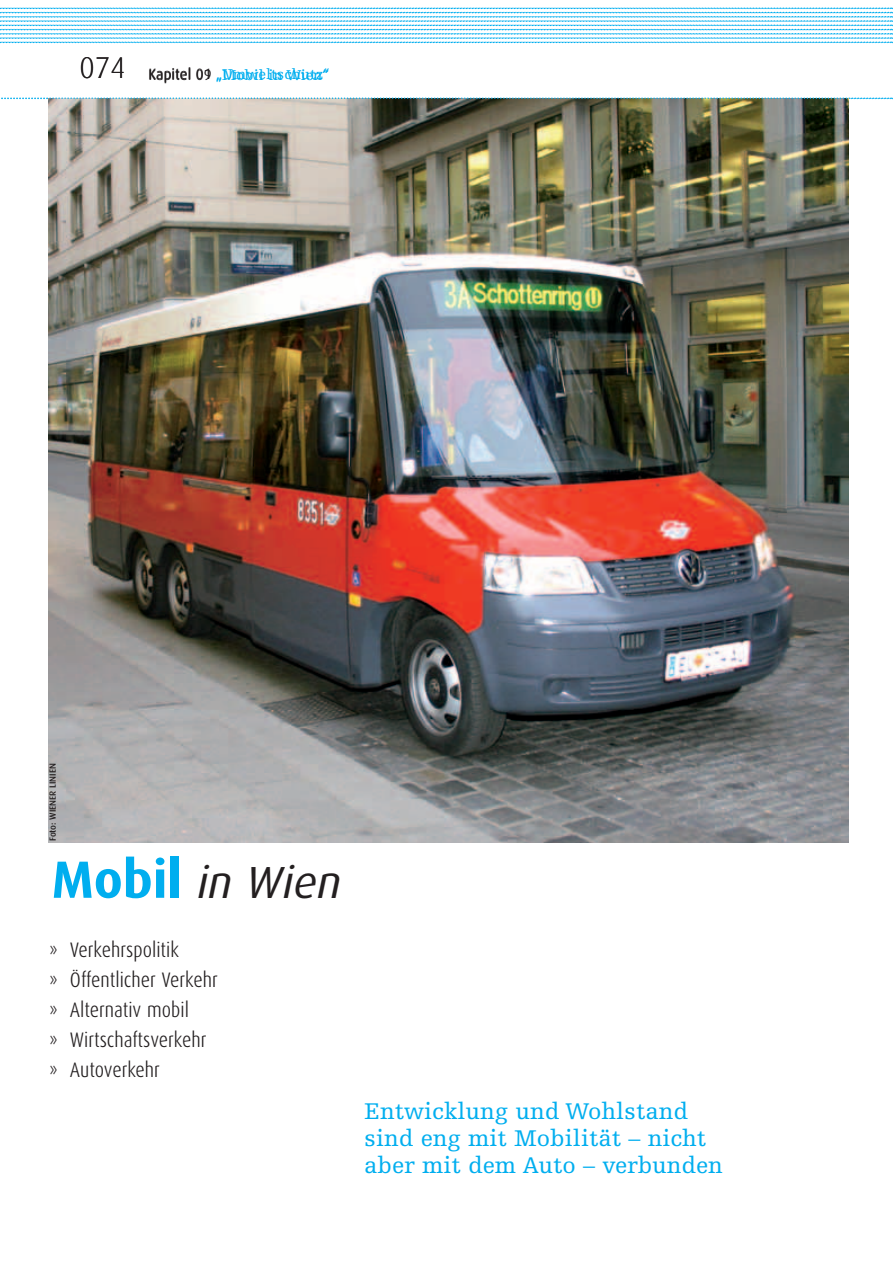
<style>
.page{position:relative;width:893px;height:1263px;background:#fff}
.page>*{position:absolute;margin:0;border:0;box-sizing:border-box;transform-origin:0 0}
.t1{font:italic 45px "Dax";color:#231f20}
.t2{font:24px/27px "Egyptienne F";color:#00aeef}
.t3{font:300 21px/30px "Dax Condensed";color:#231f20}
.t4{font:15px "Egyptienne F";color:#00aeef}
.t5{font:500 9px "Dax";color:#231f20}
.s1{font-family:"Dax";font-weight:300;font-size:30px;color:#231f20}
.s2{font-family:"Dax";color:#231f20}
.s3{font-weight:700;font-style:normal;font-size:52.5px;color:#00aeef}
</style>
<div class="page">
<img style="left:49px;top:99px;width:799px;height:744px">
<svg style="left:0;top:7px;width:893px;height:36px"></svg>
<svg style="left:1px;top:98px;width:892px;height:1px"></svg>
<p class="t4" style="left:80px;top:69px;width:250px"><span class="s1">074</span> <span class="s2">Kapitel 09</span> „Mobil in Wien“</p>
<p class="t4" style="left:204px;top:68px;width:121px"><span class="s2">1</span> Umweltschutz</p>
<p class="t5" style="left:49px;top:841px;width:79px;rotate:-90deg">Foto: WIENER LINIEN</p>
<h1 class="t1" style="left:52px;top:862px;width:291px"><span class="s3">Mobil</span> in Wien</h1>
<p class="t3" style="left:49px;top:936px;width:171px">» Verkehrspolitik<br>» Öffentlicher Verkehr » Alternativ mobil<br>» Wirtschaftsverkehr » Autoverkehr</p>
<p class="t2" style="left:364px;top:1099px;width:360px">Entwicklung und Wohlstand sind eng mit Mobilität – nicht aber mit dem Auto – verbunden</p>
</div>
